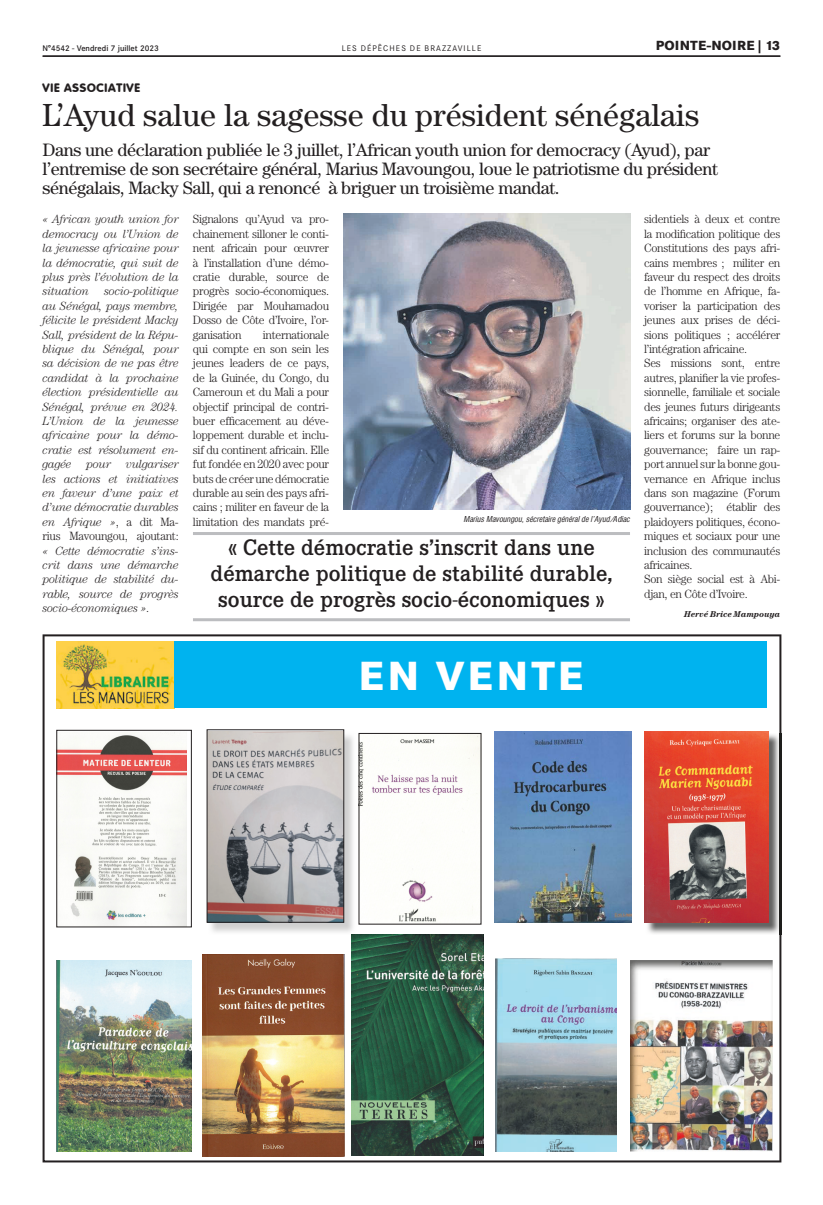
<style>
.page{position:relative;width:823px;height:1205px;background:#fff}
.page>*{position:absolute;margin:0;border:0;box-sizing:border-box;transform-origin:0 0}
.t1{font:800 40px "Corporate SBQ";letter-spacing:.07em;color:#fff}
.t2{font:32px "Century";color:#231f20}
.t3{font:500 22px/26px "Corporate EBQ";color:#231f20;text-align:center}
.t4{font:18px/19px "Century";letter-spacing:-.02em;color:#231f20}
.t5{font:800 13px "Corporate SBQ";letter-spacing:.01em;color:#231f20}
.t6{font:300 12px/14.4px "Century";letter-spacing:-.025em;color:#231f20;text-align:justify}
.t7{font:italic 300 12px/14.4px "Century";letter-spacing:-.025em;color:#231f20;text-align:justify}
.t8{font:800 12px "Corporate Rounded";letter-spacing:.06em;color:#231f20}
.t9{font:italic 700 8.5px "Century";color:#231f20}
.t10{font:italic 8px "Corporate Condensed";color:#231f20}
.t11{font:500 8px "Corporate SBQ";color:#231f20}
.t12{font:8px "Corporate SBQ";letter-spacing:.135em;color:#231f20}
.s1{font-style:normal}
</style>
<div class="page">
<hr style="left:43px;top:56px;width:737px;height:1px;background:#231f20">
<svg style="left:43px;top:634px;width:738px;height:528px"></svg>
<img style="left:56px;top:641px;width:118px;height:67px">
<div style="left:174px;top:641px;width:592px;height:67px;background:#00b3ef"></div>
<img style="left:208px;top:731px;width:148px;height:204px">
<img style="left:209px;top:731px;width:133px;height:189px">
<div style="left:207px;top:729px;width:137px;height:193px;border:1px solid #231f20"></div>
<img style="left:645px;top:733px;width:135px;height:202px">
<img style="left:643px;top:732px;width:125px;height:190px">
<img style="left:494px;top:732px;width:137px;height:190px">
<img style="left:629px;top:960px;width:143px;height:191px">
<img style="left:56px;top:960px;width:136px;height:191px">
<img style="left:494px;top:958px;width:121px;height:193px">
<img style="left:203px;top:954px;width:141px;height:202px">
<img style="left:351px;top:935px;width:132px;height:220px">
<img style="left:58px;top:732px;width:128px;height:193px">
<div style="left:56px;top:730px;width:136px;height:197px;border:1px solid #231f20"></div>
<img style="left:360px;top:735px;width:119px;height:187px">
<hr style="left:193px;top:532px;width:436px;height:3px;background:#bcbdc0">
<hr style="left:193px;top:618px;width:436px;height:3px;background:#bcbdc0">
<img style="left:343px;top:214px;width:286px;height:295px">
<p class="t11" style="left:43px;top:43px;width:118px">N°4542 - Vendredi 7 juillet 2023</p>
<p class="t12" style="left:341px;top:43px;width:141px">LES DÉPÊCHES DE BRAZZAVILLE</p>
<p class="t5" style="left:655px;top:37px;width:126px">POINTE-NOIRE | 13</p>
<p class="t8" style="left:43px;top:81px;width:99px">VIE ASSOCIATIVE</p>
<h2 class="t2" style="left:43px;top:96px;width:658px">L’Ayud salue la sagesse du président sénégalais</h2>
<p class="t4" style="left:43px;top:140px;width:676px">Dans une déclaration publiée le 3 juillet, l’African youth union for democracy (Ayud), par l’entremise de son secrétaire général, Marius Mavoungou, loue le patriotisme du président sénégalais, Macky Sall, qui a renoncé à briguer un troisième mandat.</p>
<p class="t7" style="left:43px;top:212px;width:138px">« African youth union for democracy ou l’Union de la jeunesse africaine pour la démocratie, qui suit de plus près l’évolution de la situation</p>
<p class="t7" style="left:43px;top:284px;width:138px;text-indent:62px">socio-politique au Sénégal, pays membre, félicite le président Macky Sall, président de la Répu&shy;blique du Sénégal, pour sa décision de ne pas être candidat à la prochaine élection présidentielle au Sénégal, prévue en 2024.<br>L’Union de la jeunesse africaine pour la démo&shy;cratie est résolument en&shy;gagée pour vulgariser les actions et initiatives en faveur d’une paix et d’une démocratie durables en Afrique »<span class="s1">, a dit Ma&shy;rius Mavoungou, ajoutant:</span></p>
<p class="t7" style="left:43px;top:543px;width:138px">« Cette démocratie s’ins&shy;crit dans une démarche politique de stabilité du&shy;rable, source de progrès socio-économiques »<span class="s1">.</span></p>
<p class="t6" style="left:193px;top:212px;width:138px">Signalons qu’Ayud va pro&shy;chainement silloner le conti&shy;nent africain pour œuvrer à l’installation d’une démo&shy;cratie durable, source de progrès socio-économiques.<br>Dirigée par Mouhamadou Dosso de Côte d’Ivoire, l’or&shy;ganisation</p>
<p class="t6" style="left:193px;top:327px;width:138px;text-indent:70px">internationale qui compte en son sein les jeunes leaders de ce pays, de la Guinée, du Congo, du Cameroun et du Mali a pour objectif principal de contri&shy;buer efficacement au déve&shy;loppement durable et inclu&shy;sif du continent africain. Elle fut fondée en 2020 avec pour buts de créer une démocratie durable au sein des pays afri&shy;cains ; militer en faveur de la limitation des mandats pré-</p>
<p class="t10" style="left:463px;top:514px;width:168px">Marius Mavoungou, sécretaire général de l’Ayud /Adiac</p>
<h3 class="t3" style="left:210px;top:534px;width:403px">« Cette démocratie s’inscrit dans une démarche politique de stabilité durable, source de progrès socio-économiques »</h3>
<p class="t6" style="left:643px;top:212px;width:138px;text-align:left">sidentiels à deux et contre la modification politique des<br>Constitutions des pays afri&shy;cains membres ; militer en faveur du respect des droits de l’homme en Afrique, fa&shy;voriser la participation des jeunes aux prises de déci&shy;sions politiques ; accélérer l’intégration africaine.<br>Ses missions sont, entre autres, planifier la vie profes&shy;sionnelle, familiale et sociale des jeunes futurs dirigeants africains; organiser des ate&shy;liers et forums sur la bonne gouvernance; faire un rap&shy;port annuel sur la bonne gou&shy;vernance en Afrique inclus dans son magazine (Forum gouvernance); établir des plaidoyers politiques, écono&shy;miques et sociaux pour une inclusion des communautés africaines.<br>Son siège social est à Abi&shy;djan, en Côte d’Ivoire.</p>
<p class="t9" style="left:683px;top:609px;width:98px">Hervé Brice Mampouya</p>
<h1 class="t1" style="left:358px;top:650px;width:226px">EN VENTE</h1>
</div>
